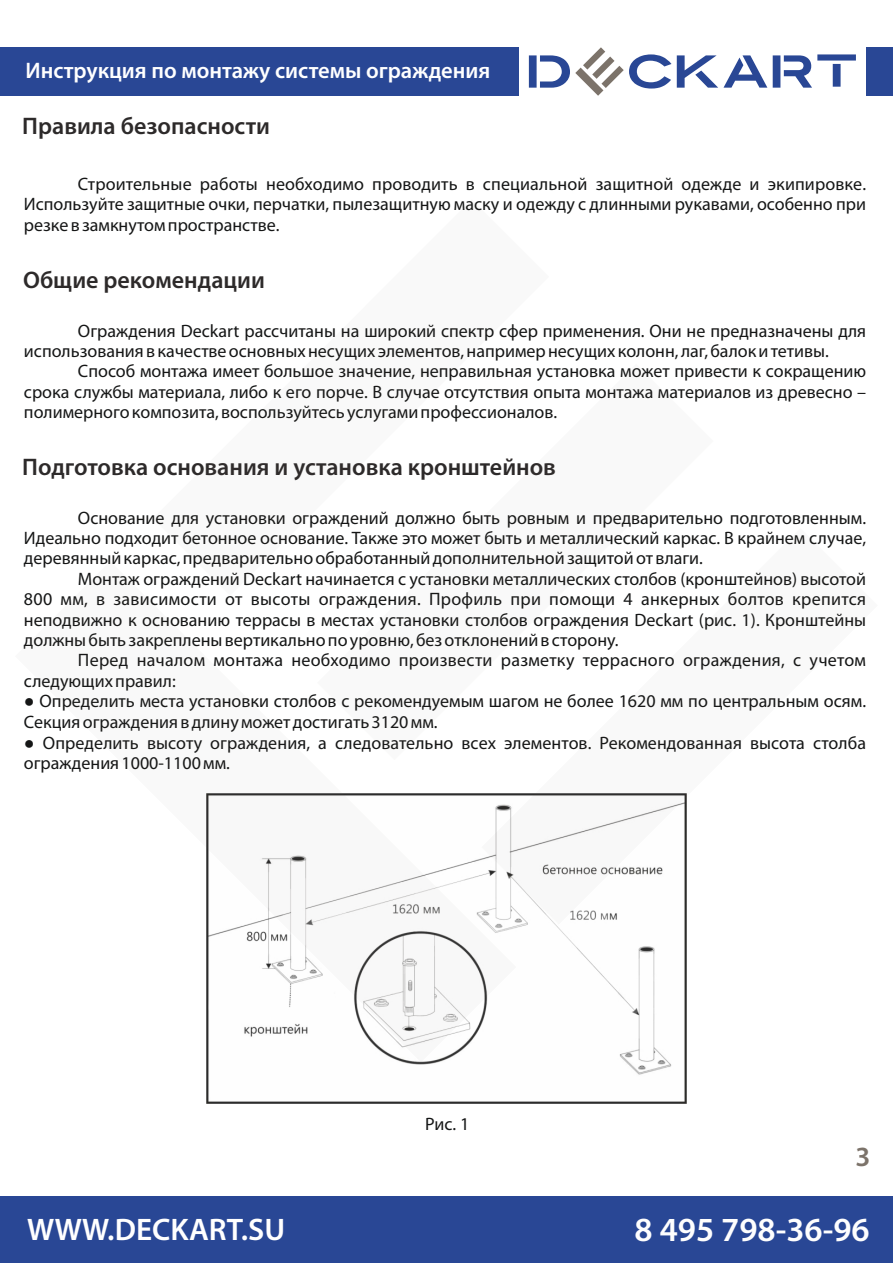
<style>
.page{position:relative;width:893px;height:1263px;background:#fff}
.page>*{position:absolute;margin:0;border:0;box-sizing:border-box;transform-origin:0 0}
.t1{font:600 33.9px "Myriad Pro";color:#fefefe}
.t2{font:600 31.2px "Myriad Pro";color:#fff}
.t3{font:600 27.9px "Myriad Pro";color:#7c736a}
.t4{font:600 24px "Myriad Pro";color:#2d2a2a}
.t5{font:600 22.5px "Myriad Pro";color:#fff}
.t6{font:18px/20.4px "Myriad Pro";color:#151616;text-align:justify}
.s1{font-family:"Arial"}
</style>
<div class="page">
<div style="left:0;top:47px;width:519px;height:49px;background:#294795"></div>
<svg style="left:529px;top:47px;width:327px;height:49px"></svg>
<div style="left:866px;top:47px;width:27px;height:49px;background:#294795"></div>
<div style="left:0;top:1197px;width:893px;height:66px;background:#294795"></div>
<img style="left:206px;top:1062px;width:480px;height:41px">
<svg style="left:206px;top:793px;width:481px;height:269px"></svg>
<p class="t5" style="left:26px;top:61px;width:466px">Инструкция по монтажу системы ограждения</p>
<h3 class="t4" style="left:22px;top:116px;width:249px">Правила безопасности</h3>
<p class="t6" style="left:24px;top:175px;width:844px;text-indent:54px">Строительные работы необходимо проводить в специальной защитной одежде и экипировке.<br>Используйте защитные очки, перчатки, пылезащитную маску и одежду с длинными рукавами, особенно при резке в замкнутом пространстве.</p>
<h3 class="t4" style="left:23px;top:270px;width:243px">Общие рекомендации</h3>
<p class="t6" style="left:24px;top:322px;width:844px;text-indent:54px">Ограждения Deckart рассчитаны на широкий спектр сфер применения. Они не предназначены для использования в качестве основных несущих элементов, например несущих колонн, лаг, балок и тетивы.</p>
<p class="t6" style="left:24px;top:362px;width:844px;text-indent:54px">Способ монтажа имеет большое значение, неправильная установка может привести к сокращению срока службы материала, либо к его порче. В случае отсутствия опыта монтажа материалов из древесно – полимерного композита, воспользуйтесь услугами профессионалов.</p>
<h3 class="t4" style="left:22px;top:457px;width:535px">Подготовка основания и установка кронштейнов</h3>
<p class="t6" style="left:24px;top:509px;width:844px;text-indent:54px">Основание для установки ограждений должно быть ровным и предварительно подготовленным.<br>Идеально подходит бетонное основание. Также это может быть и металлический каркас. В крайнем случае, деревянный каркас, предварительно обработанный дополнительной защитой от влаги.</p>
<p class="t6" style="left:24px;top:570px;width:844px;text-indent:54px">Монтаж ограждений Deckart начинается с установки металлических столбов (кронштейнов) высотой 800 мм, в зависимости от высоты ограждения. Профиль при помощи 4 анкерных болтов крепится неподвижно к основанию террасы в местах установки столбов ограждения Deckart (рис. 1). Кронштейны должны быть закреплены вертикально по уровню, без отклонений в сторону.</p>
<p class="t6" style="left:24px;top:651px;width:844px;text-indent:54px">Перед началом монтажа необходимо произвести разметку террасного ограждения, с учетом следующих правил:</p>
<p class="t6" style="left:24px;top:693px;width:844px"><span class="s1">●</span> Определить места установки столбов с рекомендуемым шагом не более 1620 мм по центральным осям.<br>Секция ограждения в длину может достигать 3120 мм.</p>
<p class="t6" style="left:24px;top:734px;width:844px"><span class="s1">●</span> Определить высоту ограждения, а следовательно всех элементов. Рекомендованная высота столба ограждения 1000-1100 мм.</p>
<p class="t6" style="left:425px;top:1115px;width:46px">Рис. 1</p>
<h3 class="t3" style="left:855px;top:1145px;width:16px">3</h3>
<h2 class="t2" style="left:27px;top:1216px;width:260px">WWW.DECKART.SU</h2>
<h1 class="t1" style="left:635px;top:1216px;width:237px">8 495 798-36-96</h1>
</div>
